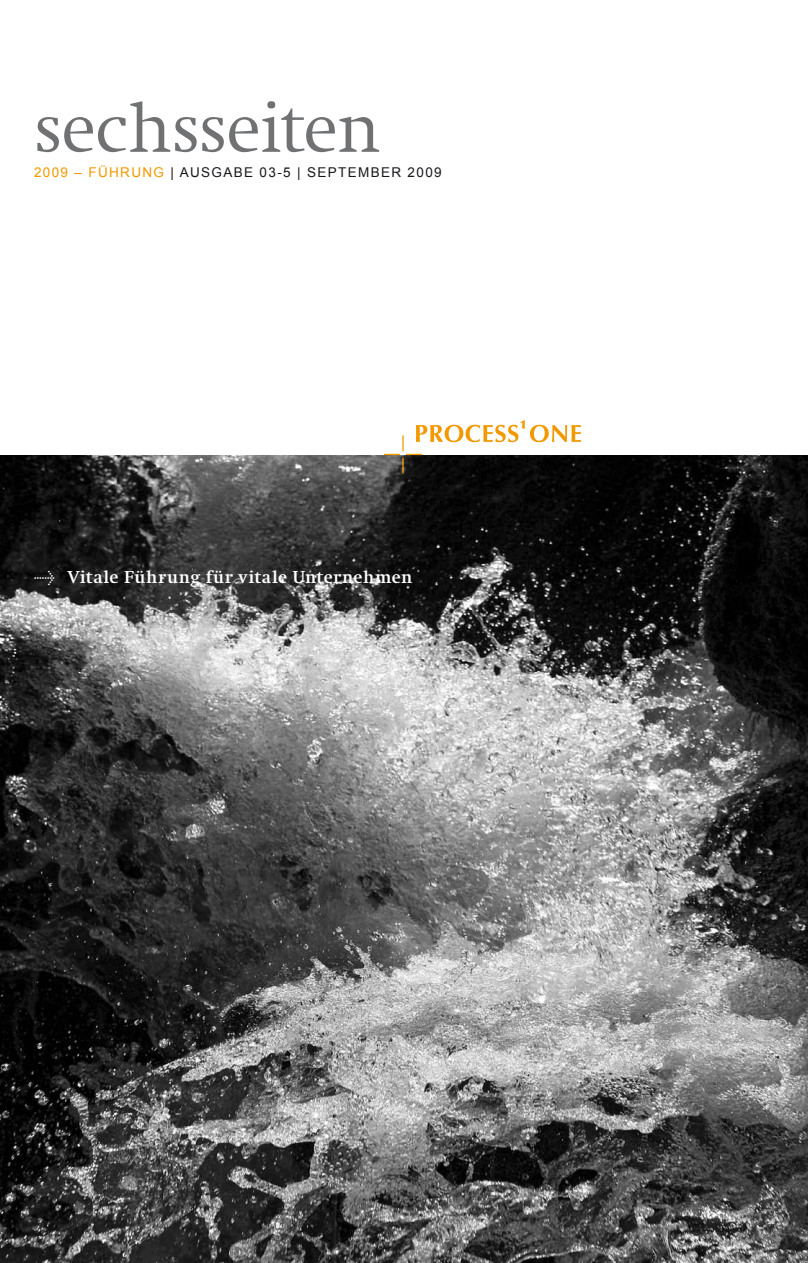
<style>
.page{position:relative;width:808px;height:1263px;background:#fff}
.page>*{position:absolute;margin:0;border:0;box-sizing:border-box;transform-origin:0 0}
.t1{font:300 72px "Swift EF";letter-spacing:-.015em;color:#707173}
.t2{font:700 18px "Swift EF";letter-spacing:.035em;color:#fff}
.t3{font:13.5px "Arial";letter-spacing:.1em;color:#1a171c}
.s1{color:#f39900}
.s2{font-family:"Meta Plus Normal";font-weight:400}
</style>
<div class="page">
<img style="left:0;top:455px;width:808px;height:808px">
<svg style="left:384px;top:420px;width:197px;height:54px"></svg>
<h1 class="t1" style="left:34px;top:89px;width:348px">sechsseiten</h1>
<p class="t3" style="left:34px;top:164px;width:409px"><span class="s1">2009 – FÜHRUNG</span> | AUSGABE 03-5 | SEPTEMBER 2009</p>
<h2 class="t2" style="left:34px;top:567px;width:380px"><span class="s2">&gt;</span> Vitale Führung für vitale Unternehmen</h2>
</div>
